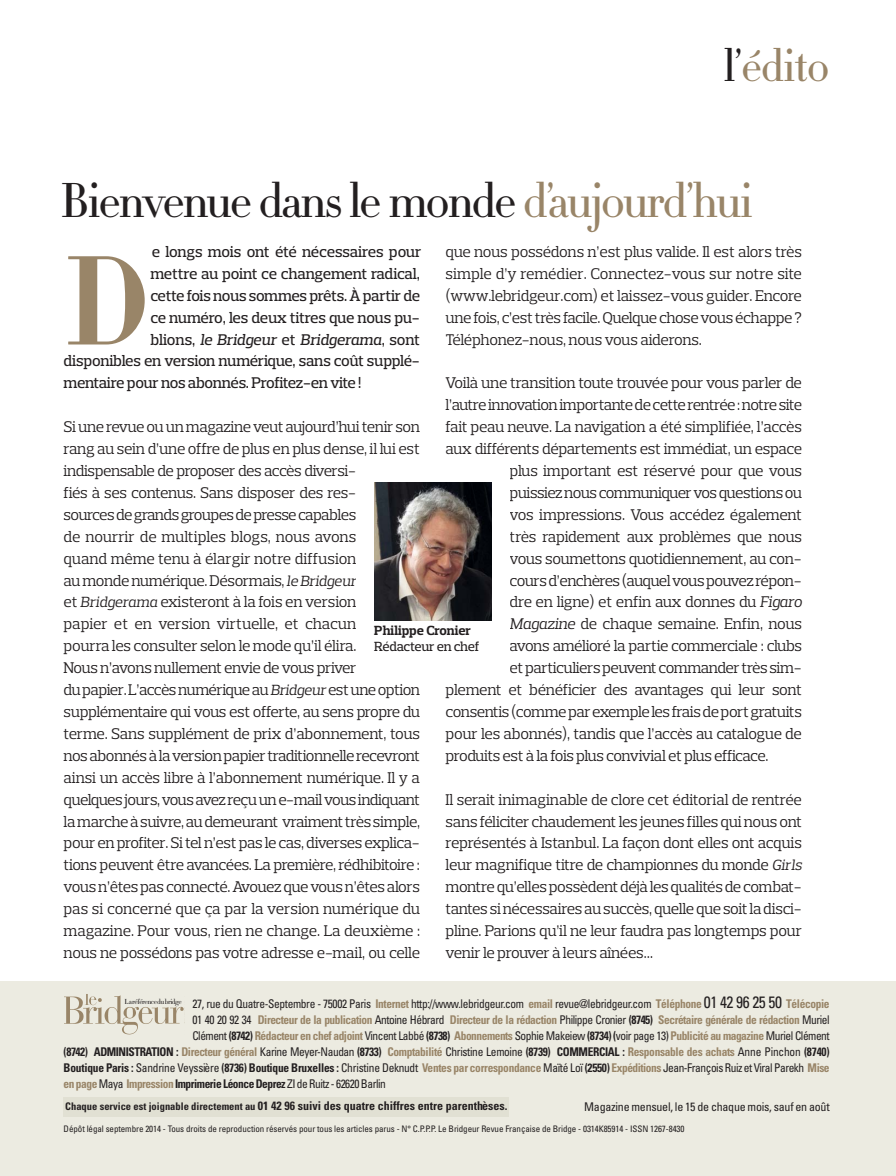
<style>
.page{position:relative;width:896px;height:1176px;background:#fff}
.page>*{position:absolute;margin:0;border:0;box-sizing:border-box;transform-origin:0 0}
.t1{font:124.35px "Didot HTF B06 Bold";color:#998568}
.t2{font:48px "Didot HTF L06 Light";letter-spacing:-.05em;color:#231f20}
.t3{font:45px "Didot HTF L06 Light";letter-spacing:-.035em;color:#998568}
.t4{font:15.75px/21.9px "Prelo Slab";letter-spacing:-.03em;color:#231f20;text-align:justify}
.t5{font:500 15.75px "Prelo Slab";letter-spacing:-.015em;color:#231f20}
.t6{font:15.75px "Prelo Slab";letter-spacing:-.01em;color:#231f20}
.t7{font:15.75px "Prelo Slab";letter-spacing:-.05em;color:#231f20}
.t8{font:italic 500 15.75px "Prelo Slab";letter-spacing:-.02em;color:#231f20}
.t9{font:700 13.5px "Prelo Slab";color:#231f20}
.t10{font:500 13.5px "Prelo Slab";letter-spacing:-.01em;color:#231f20}
.t11{font:condensed 12px "Univers";letter-spacing:-.03em;color:#231f20;scale:.95 1}
.t12{font:700 condensed 12px "Univers";letter-spacing:-.03em;color:#231f20;scale:.95 1}
.t13{font:700 condensed 12px "Univers";letter-spacing:-.04em;color:#998568;scale:.95 1}
.t14{font:700 condensed 12px "Univers";color:#231f20}
.t15{font:condensed 12px "Univers";letter-spacing:-.03em;color:#231f20}
.t16{font:condensed 9px "Univers";letter-spacing:-.01em;color:#231f20}
.t17{font:7.2px "Didot HTF L06 Light";letter-spacing:-.06em;color:#231f20}
.s1{color:#231f20}
.s2{color:#998568}
.s3{font-style:normal}
.s4{font-style:italic;font-size:15px}
.s5{font-style:italic}
.s6{font-weight:700;color:#998568}
.s7{font-size:16.5px}
.s8{font-weight:400;color:#231f20}
.s9{font-weight:700}
.s10{font-weight:400}
.s11{font-size:10.5px}
</style>
<div class="page">
<div style="left:0;top:981px;width:895px;height:194px;background:#ecebe1"></div>
<div style="left:64px;top:1097px;width:445px;height:19px;background:#e1e0d3"></div>
<img style="left:64px;top:995px;width:120px;height:39px">
<svg style="left:85px;top:994px;width:13px;height:13px"></svg>
<img style="left:374px;top:482px;width:118px;height:138px">
<h3 class="t3" style="left:723px;top:48px;width:108px"><span class="s1">l’</span>édito</h3>
<h2 class="t2" style="left:60px;top:182px;width:694px">Bienvenue dans le monde <span class="s2">d’aujourd’hui</span></h2>
<p class="t5" style="left:152px;top:246px;width:271px">e longs mois ont été nécessaires pour</p>
<p class="t5" style="left:150px;top:268px;width:271px">mettre au point ce changement radical,</p>
<p class="t5" style="left:150px;top:290px;width:271px">cette fois nous sommes prêts. À partir de</p>
<p class="t5" style="left:150px;top:311px;width:271px">ce numéro, les deux titres que nous pu-</p>
<p class="t8" style="left:150px;top:333px;width:271px"><span class="s3">blions,</span> le Bridgeur <span class="s3">et</span> Bridgerama<span class="s3">, sont</span></p>
<p class="t5" style="left:64px;top:355px;width:357px">disponibles en version numérique, sans coût supplé-</p>
<p class="t5" style="left:64px;top:377px;width:299px">mentaire pour nos abonnés. Profitez-en vite !</p>
<p class="t4" style="left:64px;top:417px;width:358px;text-align:left">Si une revue ou un magazine veut aujourd’hui tenir son rang au sein d’une offre de plus en plus dense, il lui est indispensable de proposer des accès diversi-<br>fiés à ses contenus. Sans disposer des res-<br>sources de grands groupes de presse capa bles<br>de nourrir de multiples blogs, nous avons<br>quand même tenu à élargir notre diffusion<br>au monde numérique. Désormais, <span class="s4">le Bridgeur<br></span>et <span class="s4">Bridgerama</span> existeront à la fois en version<br>papier et en version virtuelle, et chacun<br>pourra les consulter selon le mode qu’il élira.<br>Nous n’avons nullement envie de vous priver<br>du papier. L’accès numérique au <span class="s4">Bridgeur</span>est une option supplémentaire qui vous est offerte, au sens propre du terme. Sans supplément de prix d’abonnement, tous nos abonnés à la version papier traditionnelle recevront ainsi un accès libre à l’abonnement numérique. Il y a quelques jours, vous avez reçu un e-mail vous indiquant la marche à suivre, au demeurant vraiment très simple, pour en profiter. Si tel n’est pas le cas, diverses explica&shy;tions peuvent être avancées. La première, rédhibitoire : vous n’êtes pas connecté. Avouez que vous n’êtes alors pas si concerné que ça par la version numérique du magazine. Pour vous, rien ne change. La deuxième : nous ne possédons pas votre adresse e-mail, ou celle</p>
<p class="t4" style="left:445px;top:242px;width:358px">que nous possédons n’est plus valide. Il est alors très simple d’y remédier. Connectez-vous sur notre site (www.lebridgeur.com) et laissez-vous guider. Encore une fois, c’est très facile. Quelque chose vous échappe ?<br>Téléphonez-nous, nous vous aiderons.</p>
<p class="t4" style="left:445px;top:373px;width:358px">Voilà une transition toute trouvée pour vous parler de</p>
<p class="t7" style="left:445px;top:399px;width:358px">l’autre innovation importante de cette rentrée : notre site</p>
<p class="t4" style="left:445px;top:417px;width:358px">fait peau neuve. La navigation a été simplifiée, l’accès</p>
<p class="t4" style="left:445px;top:439px;width:358px">aux différents départements est immédiat, un espace</p>
<p class="t6" style="left:509px;top:465px;width:294px">plus important est réservé pour que vous</p>
<p class="t4" style="left:509px;top:483px;width:294px">puissiez nous communiquer vos questions ou</p>
<p class="t4" style="left:509px;top:505px;width:294px">vos impressions. Vous accédez également</p>
<p class="t4" style="left:509px;top:527px;width:294px">très rapidement aux problèmes que nous</p>
<p class="t4" style="left:509px;top:549px;width:293px">vous soumettons quotidiennement, au con -</p>
<p class="t4" style="left:509px;top:570px;width:293px">cours d’enchères (auquel vous pouvez répon-</p>
<p class="t6" style="left:509px;top:596px;width:294px">dre en ligne) et enfin aux donnes du <span class="s5">Figaro</span></p>
<p class="t4" style="left:509px;top:614px;width:294px"><span class="s5">Magazine</span> de chaque semaine. Enfin, nous</p>
<p class="t4" style="left:509px;top:636px;width:294px">avons amélioré la partie commerciale : clubs</p>
<p class="t4" style="left:509px;top:658px;width:293px">et particuliers peuvent commander très sim-</p>
<p class="t4" style="left:445px;top:680px;width:358px">plement et bénéficier des avantages qui leur sont</p>
<p class="t4" style="left:445px;top:702px;width:358px">consentis (comme par exemple les frais de port gratuits</p>
<p class="t4" style="left:445px;top:724px;width:358px">pour les abonnés), tandis que l’accès au catalogue de</p>
<p class="t4" style="left:445px;top:746px;width:324px">produits est à la fois plus convivial et plus efficace.</p>
<p class="t4" style="left:445px;top:789px;width:358px">Il serait inimaginable de clore cet éditorial de rentrée sans féliciter chaudement les jeunes filles qui nous ont représentés à Istanbul. La façon dont elles ont acquis leur magnifique titre de championnes du monde <span class="s4">Girls </span>montre qu’elles possèdent déjà les qualités de combat&shy;tantes si nécessaires au succès, quelle que soit la disci&shy;pline. Parions qu’il ne leur faudra pas longtemps pour venir le prouver à leurs aînées…</p>
<h1 class="t1" style="left:64px;top:253px;width:89px">D</h1>
<p class="t9" style="left:374px;top:622px;width:98px">Philippe Cronier</p>
<p class="t10" style="left:374px;top:642px;width:107px">Rédacteur en chef</p>
<p class="t11" style="left:192px;top:999px;width:672px">27, rue du Quatre-Septembre - 75002 Paris <span class="s6">Internet</span> http://www.lebridgeur.com <span class="s6">email</span> revue@lebridgeur.com <span class="s6">Téléphone</span> <span class="s7">01 42 96 25 50</span> <span class="s6">Télécopie</span></p>
<p class="t13" style="left:192px;top:1015px;width:672px"><span class="s8">01 40 20 92 34</span> Directeur de la publication <span class="s8">Antoine Hébrard</span> Directeur de la rédaction <span class="s8">Philippe Cronier</span> <span class="s1">(8745)</span> Secrétaire générale de rédaction <span class="s8">Muriel</span></p>
<p class="t11" style="left:192px;top:1031px;width:672px">Clément <span class="s9">(8742)</span> <span class="s6">Rédacteur en chef adjoint</span> Vincent Labbé <span class="s9">(8738)</span> <span class="s6">Abonnements</span> Sophie Makeiew <span class="s9">(8734) (</span>voir page 13) <span class="s6">Publicité au magazine</span> Muriel Clément</p>
<p class="t12" style="left:64px;top:1047px;width:807px">(8742) ADMINISTRATION : <span class="s2">Directeur général</span> <span class="s10">Karine Meyer-Naudan</span> (8733) <span class="s2">Comptabilité</span> <span class="s10">Christine Lemoine</span> (8739) COMMERCIAL : <span class="s2">Responsable des achats</span> <span class="s10">Anne Pinchon</span> (8740)</p>
<p class="t11" style="left:64px;top:1063px;width:807px"><span class="s9">Boutique Paris :</span> Sandrine Veyssi`ere <span class="s9">(8736) Boutique Bruxelles :</span> Christine Deknudt <span class="s6">Ventes par correspondance</span> Maïté Loï <span class="s9">(2550)</span> <span class="s6">Expéditions</span> Jean-François Ruiz et Viral Parekh <span class="s6">Mise</span></p>
<p class="t11" style="left:64px;top:1079px;width:340px"><span class="s6">en page</span> Maya <span class="s6">Impression</span> <span class="s9">Imprimerie Léonce Deprez</span> ZI de Ruitz - 62620 Barlin</p>
<p class="t14" style="left:65px;top:1101px;width:443px"><span class="s11">Chaque service est joignable directement au</span> 01 42 96 suivi des quatre chiffres entre parenth`eses.</p>
<p class="t15" style="left:584px;top:1102px;width:247px">Magazine mensuel, le 15 de chaque mois, sauf en août</p>
<p class="t17" style="left:124px;top:998px;width:59px">La référence du bridge</p>
<p class="t16" style="left:64px;top:1125px;width:622px">Dépôt légal septembre 2014 - Tous droits de reproduction réservés pour tous les articles parus - N° C.P.P.P. Le Bridgeur Revue Française de Bridge - 0314K85914 - ISSN 1267-8430</p>
</div>
